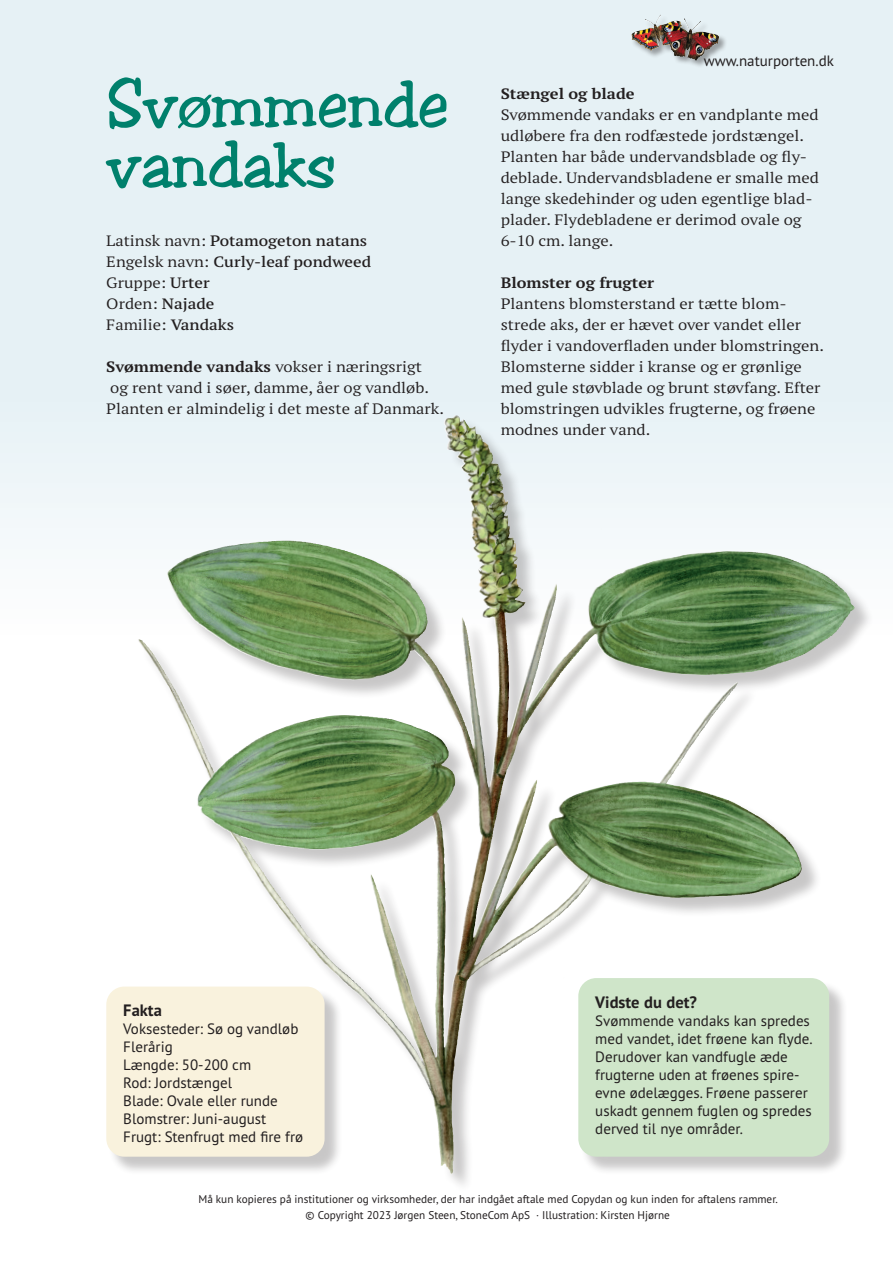
<style>
.page{position:relative;width:893px;height:1263px;background:#fff}
.page>*{position:absolute;margin:0;border:0;box-sizing:border-box;transform-origin:0 0}
.t1{font:60px/60px "Toledo";color:#00806c}
.t2{font:700 16.5px "PT Sans Pro";color:#231f20}
.t3{font:expanded 15px/21px "PT Serif Pro";color:#231f20}
.t4{font:15px/18px "PT Sans Pro";color:#231f20}
.t5{font:600 expanded 15px/21px "PT Serif Pro";color:#231f20}
.t6{font:700 expanded 15px "PT Serif Pro";color:#231f20}
.t7{font:11.25px/16.5px "PT Sans Pro";color:#231f20;text-align:center}
.s1{font-weight:400}
.s2{font-weight:700}
</style>
<div class="page">
<div style="left:0;top:0;width:893px;height:1263px;background:linear-gradient(to bottom,#e3eff4,#fff)"></div>
<div style="left:632px;top:15px;width:96px;height:54px;background:#231f20;opacity:.4"></div>
<img style="left:631px;top:15px;width:58px;height:42px">
<div style="left:141px;top:418px;width:733px;height:775px;background:#231f20;opacity:.25"></div>
<img style="left:444px;top:415px;width:29px;height:106px">
<div style="left:581px;top:980px;width:267px;height:195px;background:#231f20;opacity:.25"></div>
<div style="left:578px;top:978px;width:251px;height:179px;background:#cfe5c9;border-radius:18px"></div>
<div style="left:109px;top:988px;width:234px;height:187px;background:#231f20;opacity:.25"></div>
<div style="left:106px;top:986px;width:219px;height:171px;background:#f9f2dd;border-radius:18px"></div>
<h1 class="t1" style="left:106px;top:77px;width:344px">Svømmende vandaks</h1>
<p class="t5" style="left:106px;top:229px;width:266px"><span class="s1">Latinsk navn:</span> Potamogeton natans<br><span class="s1">Engelsk navn:</span> Curly-leaf pondweed<br><span class="s1">Gruppe:</span> Urter<br><span class="s1">Orden:</span> Najade<br><span class="s1">Familie:</span> Vandaks</p>
<p class="t3" style="left:106px;top:355px;width:339px"><span class="s2">Svømmende vandaks</span> vokser i næringsrigt<br>og rent vand i søer, damme, åer og vandløb.<br>Planten er almindelig i det meste af Danmark.</p>
<p class="t4" style="left:704px;top:52px;width:132px">www.naturporten.dk</p>
<p class="t6" style="left:501px;top:83px;width:135px">Stængel og blade</p>
<p class="t3" style="left:501px;top:103px;width:320px">Svømmende vandaks er en vandplante med udløbere fra den rodfæstede jordstængel.<br>Planten har både undervandsblade og fly&shy;deblade. Undervandsbladene er smalle med lange skedehinder og uden egentlige blad&shy;plader. Flydebladene er derimod ovale og 6-10 cm. lange.</p>
<p class="t6" style="left:501px;top:272px;width:155px">Blomster og frugter</p>
<p class="t3" style="left:501px;top:292px;width:325px">Plantens blomsterstand er tætte blom&shy;strede aks, der er hævet over vandet eller flyder i vandoverfladen under blomstringen.<br>Blomsterne sidder i kranse og er grønlige med gule støvblade og brunt støvfang. Efter blomstringen udvikles frugterne, og frøene modnes under vand.</p>
<p class="t2" style="left:123px;top:999px;width:40px">Fakta</p>
<p class="t4" style="left:123px;top:1019px;width:181px">Voksesteder: Sø og vandløb<br>Flerårig<br>Længde: 50-200 cm<br>Rod: Jordstængel<br>Blade: Ovale eller runde<br>Blomstrer: Juni-august<br>Frugt: Stenfrugt med fire frø</p>
<p class="t2" style="left:595px;top:991px;width:103px">Vidste du det?</p>
<p class="t4" style="left:595px;top:1011px;width:219px">Svømmende vandaks kan spredes med vandet, idet frøene kan flyde.<br>Derudover kan vandfugle æde frugterne uden at frøenes spire&shy;evne ødelægges. Frøene passerer uskadt gennem fuglen og spredes derved til nye områder.</p>
<p class="t7" style="left:198px;top:1190px;width:581px">Må kun kopieres på institutioner og virksomheder, der har indgået aftale med Copydan og kun inden for aftalens rammer. © Copyright 2023 Jørgen Steen, StoneCom ApS · Illustration: Kirsten Hjørne</p>
</div>
